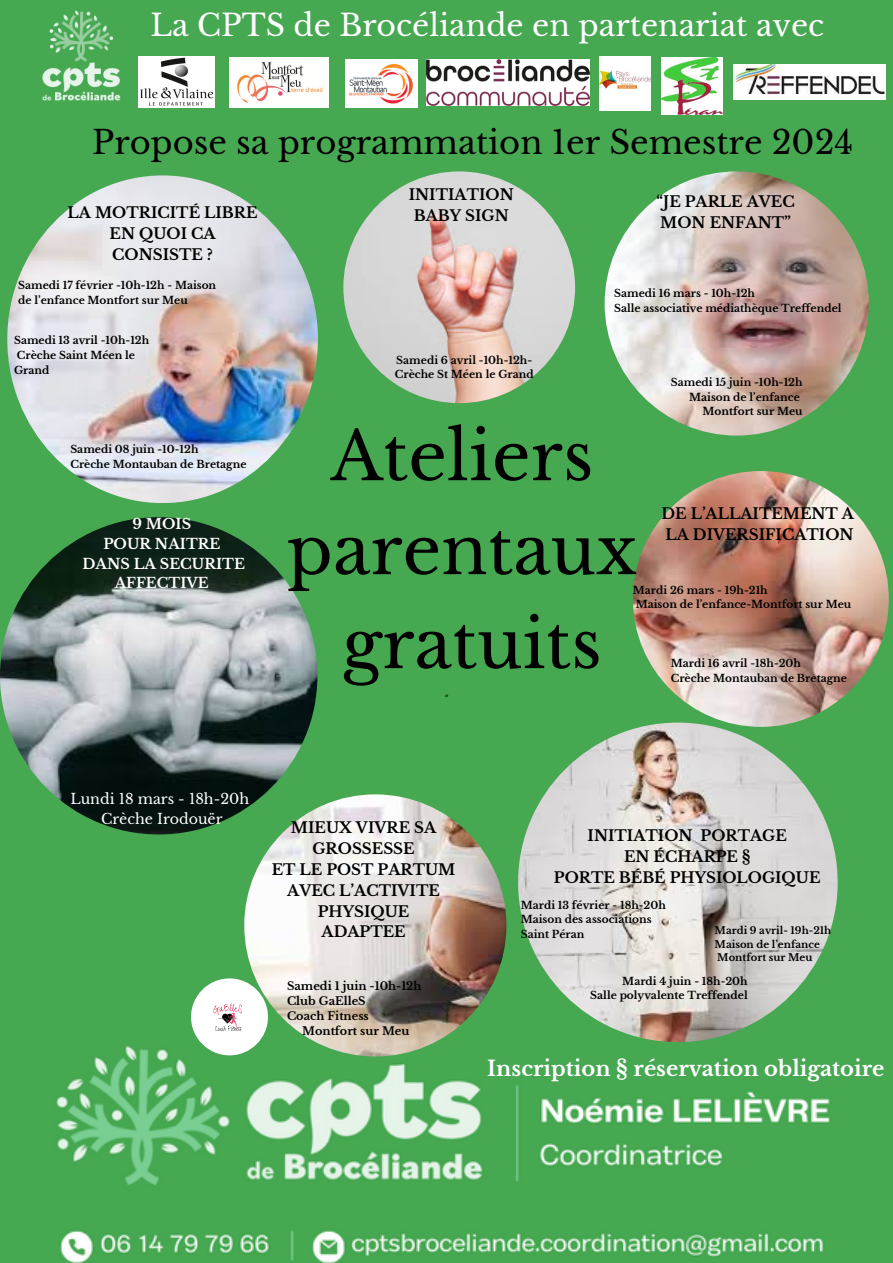
<style>
.page{position:relative;width:893px;height:1263px;background:#47a852}
.page>*{position:absolute;margin:0;border:0;box-sizing:border-box;transform-origin:0 0}
.t1{font:67.5px/93.9px "Libre Baskerville";color:#000;text-align:center}
.t2{font:32.25px "Libre Baskerville";color:#000}
.t3{font:29.92px "Libre Baskerville";color:#fff}
.t4{font:700 21px "Libre Baskerville";color:#fff}
.t5{font:700 15px/20.9px "Libre Baskerville";color:#000;text-align:center}
.t6{font:700 14.25px/19.6px "Libre Baskerville";color:#fff;text-align:center}
.t7{font:14.25px/19.6px "Libre Baskerville";color:#fff;text-align:center}
.t8{font:700 11.25px "Libre Baskerville";color:#000}
.t9{font:700 10.5px/14.6px "Libre Baskerville";color:#000}
.t10{font:700 9.98px "Libre Baskerville";color:#000}
.t11{font:9px "Open Sans";color:#000}
</style>
<div class="page">
<img style="left:56px;top:1038px;width:774px;height:225px">
<img style="left:42px;top:10px;width:120px;height:98px">
<img style="left:734px;top:65px;width:151px;height:35px">
<img style="left:229px;top:58px;width:99px;height:50px">
<img style="left:345px;top:60px;width:72px;height:48px">
<img style="left:661px;top:58px;width:62px;height:56px">
<img style="left:604px;top:171px;width:265px;height:265px;border-radius:50%">
<img style="left:343px;top:171px;width:232px;height:232px;border-radius:50%">
<img style="left:0;top:517px;width:317px;height:317px;border-radius:50%">
<img style="left:518px;top:722px;width:319px;height:320px;border-radius:50%">
<img style="left:7px;top:175px;width:311px;height:328px;border-radius:50%">
<img style="left:633px;top:471px;width:255px;height:256px;border-radius:50%">
<img style="left:244px;top:794px;width:262px;height:262px;border-radius:50%">
<img style="left:599px;top:57px;width:52px;height:54px">
<img style="left:139px;top:57px;width:75px;height:51px">
<img style="left:426px;top:60px;width:164px;height:45px">
<img style="left:191px;top:978px;width:77px;height:77px;border-radius:50%">
<h2 class="t3" style="left:150px;top:7px;width:675px">La CPTS de Brocéliande en partenariat avec</h2>
<h2 class="t2" style="left:92px;top:123px;width:762px">Propose sa programmation 1er Semestre 2024</h2>
<h4 class="t5" style="left:68px;top:203px;width:191px">LA MOTRICITÉ LIBRE<br>EN QUOI CA<br>CONSISTE ?</h4>
<h6 class="t9" style="left:18px;top:278px;width:200px">Samedi 17 février -10h-12h - Maison de l’enfance Montfort sur Meu</h6>
<h6 class="t9" style="left:14px;top:333px;width:137px">Samedi 13 avril -10h-12h<br>Crèche Saint Méen le<br>Grand</h6>
<h6 class="t9" style="left:70px;top:442px;width:178px">Samedi 08 juin -10-12h<br>Crèche Montauban de Bretagne</h6>
<h4 class="t6" style="left:83px;top:514px;width:164px">9 MOIS<br>POUR NAITRE<br>DANS LA SECURITE<br>AFFECTIVE</h4>
<h4 class="t5" style="left:409px;top:184px;width:106px">INITIATION<br>BABY SIGN</h4>
<h6 class="t9" style="left:395px;top:353px;width:140px">Samedi 6 avril -10h-12h-<br>Crèche St Méen le Grand</h6>
<h4 class="t5" style="left:656px;top:192px;width:140px;text-align:left">“JE PARLE AVEC<br>MON ENFANT”</h4>
<h6 class="t9" style="left:614px;top:286px;width:229px">Samedi 16 mars - 10h-12h<br>Salle associative médiathèque Treffendel</h6>
<h6 class="t9" style="left:671px;top:375px;width:133px;text-align:right">Samedi 15 juin -10h-12h<br>Maison de l’enfance<br>Montfort sur Meu</h6>
<h1 class="t1" style="left:287px;top:410px;width:351px">Ateliers parentaux gratuits</h1>
<h4 class="t5" style="left:661px;top:504px;width:194px;text-align:left">DE L’ALLAITEMENT A<br>LA DIVERSIFICATION</h4>
<h6 class="t9" style="left:633px;top:582px;width:220px">Mardi 26 mars - 19h-21h<br>Maison de l’enfance-Montfort sur Meu</h6>
<h6 class="t9" style="left:671px;top:656px;width:178px">Mardi 16 avril -18h-20h<br>Crèche Montauban de Bretagne</h6>
<p class="t11" style="left:445px;top:691px;width:5px">“</p>
<h5 class="t7" style="left:70px;top:789px;width:180px">Lundi 18 mars - 18h-20h<br>Crèche Irodouër</h5>
<h4 class="t5" style="left:272px;top:817px;width:185px">MIEUX VIVRE SA<br>GROSSESSE<br>ET LE POST PARTUM<br>AVEC L’ACTIVITE<br>PHYSIQUE<br>ADAPTEE</h4>
<h6 class="t8" style="left:287px;top:979px;width:136px">Samedi 1 juin -10h-12h</h6>
<h6 class="t8" style="left:287px;top:994px;width:80px">Club GaElleS</h6>
<h6 class="t8" style="left:287px;top:1009px;width:83px">Coach Fitness</h6>
<h6 class="t8" style="left:302px;top:1024px;width:109px">Montfort sur Meu</h6>
<h4 class="t5" style="left:554px;top:825px;width:268px">INITIATION PORTAGE<br>EN ÉCHARPE §<br>PORTE BÉBÉ PHYSIOLOGIQUE</h4>
<h6 class="t9" style="left:521px;top:898px;width:147px">Mardi 13 février - 18h-20h<br>Maison des associations<br>Saint Péran</h6>
<p class="t10" style="left:714px;top:924px;width:118px">Mardi 9 avril- 19h-21h</p>
<p class="t10" style="left:714px;top:938px;width:107px">Maison de l’enfance</p>
<p class="t10" style="left:717px;top:951px;width:97px">Montfort sur Meu</p>
<h6 class="t9" style="left:590px;top:974px;width:159px;text-align:right">Mardi 4 juin - 18h-20h<br>Salle polyvalente Treffendel</h6>
<h3 class="t4" style="left:487px;top:1055px;width:399px">Inscription § réservation obligatoire</h3>
</div>
